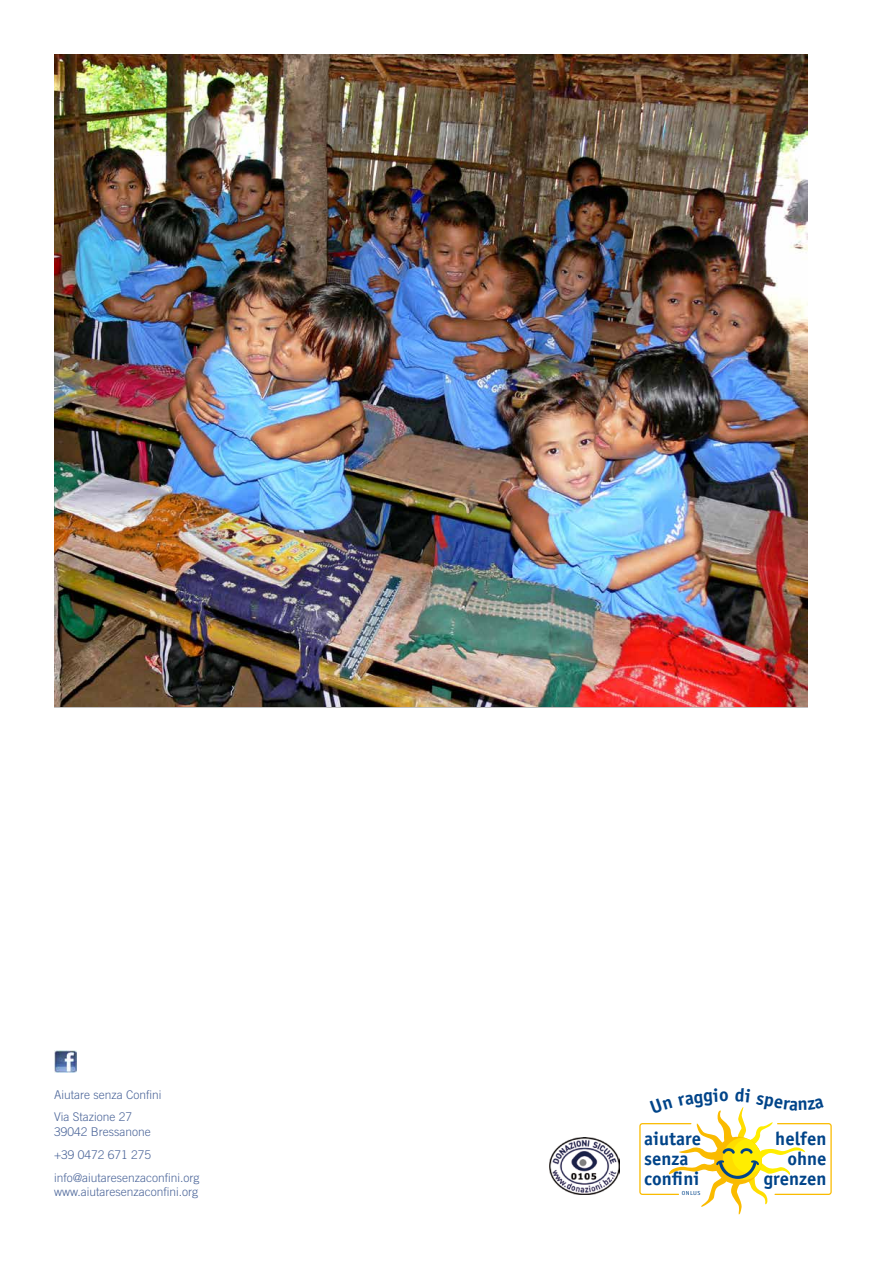
<style>
.page{position:relative;width:893px;height:1263px;background:#fff}
.page>*{position:absolute;margin:0;border:0;box-sizing:border-box;transform-origin:0 0}
.t1{font:700 18.75px/20px "Officina Sans Std";color:#004489}
.t2{font:300 12px/23px "Trade Gothic LT Std";color:#4b6599}
.t3{font:5.85px "Officina Sans Std";letter-spacing:.065em;color:#004489;scale:1.1 1}
</style>
<div class="page">
<img style="left:54px;top:54px;width:754px;height:653px">
<img style="left:54px;top:1050px;width:23px;height:23px">
<img style="left:550px;top:1137px;width:70px;height:57px">
<svg style="left:639px;top:1107px;width:193px;height:108px"></svg>
<p class="t2" style="left:54px;top:1082px;width:109px">Aiutare senza Confini<br>Via Stazione 27</p>
<p class="t2" style="left:54px;top:1120px;width:147px">39042 Bressanone<br>+39 0472 671 275 info@aiutaresenzaconfini.org</p>
<p class="t2" style="left:54px;top:1180px;width:146px">www.aiutaresenzaconfini.org</p>
<p class="t3" style="left:682px;top:1189px;width:18px">ONLUS</p>
<h1 class="t1" style="left:644px;top:1129px;width:58px">aiutare senza confini</h1>
<h1 class="t1" style="left:764px;top:1129px;width:64px;text-align:right">helfen ohne grenzen</h1>
</div>
